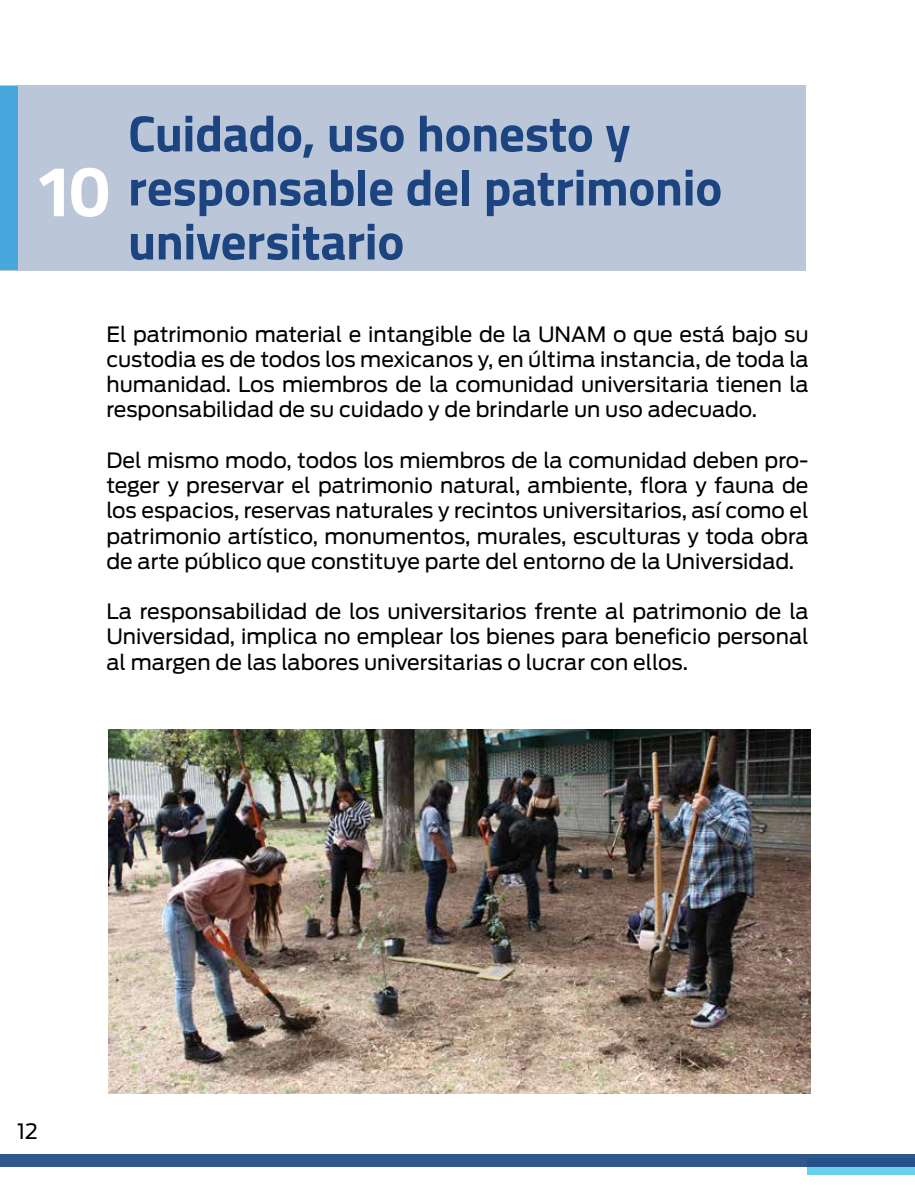
<style>
.page{position:relative;width:915px;height:1191px;background:#fff}
.page>*{position:absolute;margin:0;border:0;box-sizing:border-box;transform-origin:0 0}
.t1{font:700 72px "Cairo";color:#fff}
.t2{font:700 51px/54px "Cairo";letter-spacing:-.01em;color:#1b4480}
.t3{font:21px/25.2px "Antenna";color:#000;text-align:justify}
</style>
<div class="page">
<svg style="left:806px;top:1166px;width:108px;height:8px"></svg>
<svg style="left:0;top:1154px;width:914px;height:12px;background:#30568b"></svg>
<div style="left:0;top:85px;width:805px;height:185px;background:#bbc7d9"></div>
<img style="left:108px;top:729px;width:702px;height:364px">
<div style="left:0;top:87px;width:17px;height:183px;background:#48a7dd"></div>
<h1 class="t1" style="left:34px;top:149px;width:77px">10</h1>
<h2 class="t2" style="left:128px;top:107px;width:595px">Cuidado, uso honesto y responsable del patrimonio universitario</h2>
<p class="t3" style="left:106px;top:322px;width:703px">El patrimonio material e intangible de la UNAM o que está bajo su custodia es de todos los mexicanos y, en última instancia, de toda la humanidad. Los miembros de la comunidad universitaria tienen la responsabilidad de su cuidado y de brindarle un uso adecuado.</p>
<p class="t3" style="left:106px;top:448px;width:703px">Del mismo modo, todos los miembros de la comunidad deben pro&shy;teger y preservar el patrimonio natural, ambiente, flora y fauna de los espacios, reservas naturales y recintos universitarios, así como el patrimonio artístico, monumentos, murales, esculturas y toda obra de arte público que constituye parte del entorno de la Universidad.</p>
<p class="t3" style="left:106px;top:599px;width:703px">La responsabilidad de los universitarios frente al patrimonio de la Universidad, implica no emplear los bienes para beneficio personal al margen de las labores universitarias o lucrar con ellos.</p>
<p class="t3" style="left:17px;top:1119px;width:22px">12</p>
</div>
